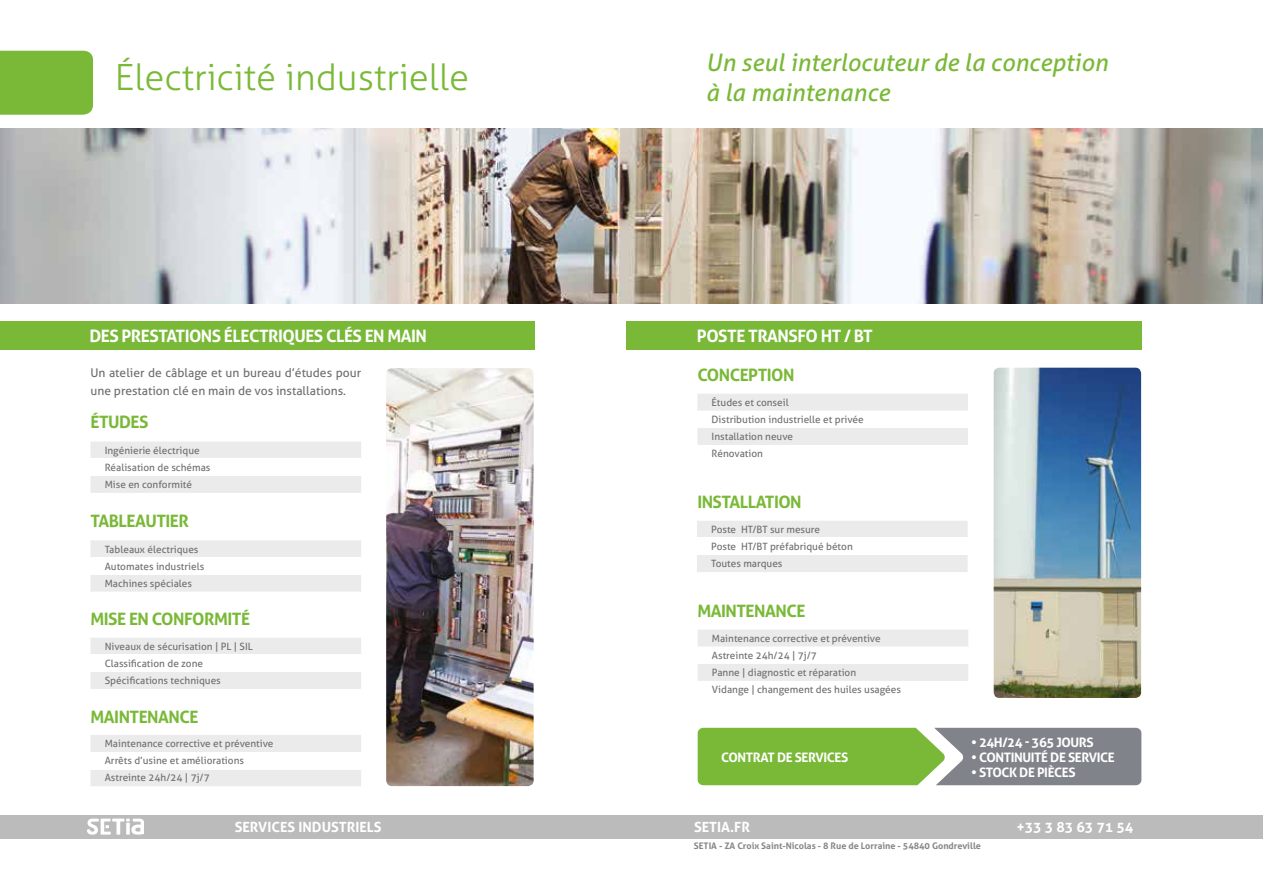
<style>
.page{position:relative;width:1263px;height:893px;background:#fff}
.page>*{position:absolute;margin:0;border:0;box-sizing:border-box;transform-origin:0 0}
.t1{font:300 36.15px "Aller";color:#79b937}
.t2{font:italic 24.15px/30.2px "Aller";color:#79b937}
.t3{font:700 17.1px "Aller";letter-spacing:-.03em;color:#79b937}
.t4{font:700 17.1px "Aller";letter-spacing:-.03em;color:#fff}
.t5{font:700 14.1px "Aller";color:#fff}
.t6{font:700 13.05px "Aller";letter-spacing:-.03em;color:#fff}
.t7{font:12px/18.1px "Aller";color:#706f6f}
.t8{font:10.05px/17.1px "Aller";color:#706f6f}
.t9{font:700 9px "Aller";color:#878787}
</style>
<div class="page">
<div style="left:0;top:51px;width:93px;height:64px;background:#79b937"></div>
<div style="left:0;top:815px;width:1263px;height:23px;background:#bcbbbb"></div>
<svg style="left:87px;top:818px;width:57px;height:17px"></svg>
<img style="left:0;top:129px;width:1263px;height:174px">
<div style="left:0;top:321px;width:534px;height:29px;background:#79b937"></div>
<div style="left:626px;top:321px;width:515px;height:29px;background:#79b937"></div>
<svg style="left:697px;top:394px;width:271px;height:51px"></svg>
<div style="left:90px;top:638px;width:271px;height:51px;background:#ecebec"></div>
<div style="left:90px;top:655px;width:271px;height:17px;background:#fff"></div>
<div style="left:90px;top:735px;width:271px;height:51px;background:#ecebec"></div>
<div style="left:90px;top:752px;width:271px;height:17px;background:#fff"></div>
<div style="left:90px;top:442px;width:271px;height:51px;background:#ecebec"></div>
<div style="left:90px;top:459px;width:271px;height:17px;background:#fff"></div>
<div style="left:90px;top:540px;width:271px;height:52px;background:#ecebec"></div>
<div style="left:90px;top:557px;width:271px;height:17px;background:#fff"></div>
<img style="left:994px;top:368px;width:147px;height:330px">
<img style="left:386px;top:368px;width:148px;height:418px">
<svg style="left:698px;top:728px;width:443px;height:57px;background:#81a462"></svg>
<svg style="left:698px;top:630px;width:270px;height:51px"></svg>
<div style="left:697px;top:521px;width:271px;height:51px;background:#ecebec"></div>
<div style="left:697px;top:538px;width:271px;height:17px;background:#fff"></div>
<h1 class="t1" style="left:115px;top:56px;width:356px">Électricité industrielle</h1>
<h2 class="t2" style="left:706px;top:47px;width:404px">Un seul interlocuteur de la conception à la maintenance</h2>
<h3 class="t4" style="left:89px;top:325px;width:339px">DES PRESTATIONS ÉLECTRIQUES CLÉS EN MAIN</h3>
<h3 class="t4" style="left:697px;top:325px;width:177px">POSTE TRANSFO HT / BT</h3>
<p class="t7" style="left:90px;top:364px;width:272px">Un atelier de câblage et un bureau d’études pour une prestation clé en main de vos installations.</p>
<h3 class="t3" style="left:697px;top:364px;width:99px">CONCEPTION</h3>
<p class="t8" style="left:712px;top:394px;width:154px">Études et conseil<br>Distribution industrielle et privée<br>Installation neuve<br>Rénovation</p>
<h3 class="t3" style="left:90px;top:412px;width:60px">ÉTUDES</h3>
<p class="t8" style="left:105px;top:442px;width:107px">Ingénierie électrique<br>Réalisation de schémas<br>Mise en conformité</p>
<h3 class="t3" style="left:90px;top:510px;width:100px">TABLEAUTIER</h3>
<p class="t8" style="left:105px;top:540px;width:101px">Tableaux électriques<br>Automates industriels<br>Machines spéciales</p>
<h3 class="t3" style="left:697px;top:492px;width:106px">INSTALLATION</h3>
<p class="t8" style="left:711px;top:521px;width:143px">Poste HT/BT sur mesure<br>Poste HT/BT préfabriqué béton<br>Toutes marques</p>
<h3 class="t3" style="left:90px;top:608px;width:161px">MISE EN CONFORMITÉ</h3>
<p class="t8" style="left:105px;top:638px;width:150px">Niveaux de sécurisation | PL | SIL<br>Classification de zone<br>Spécifications techniques</p>
<h3 class="t3" style="left:90px;top:706px;width:110px">MAINTENANCE</h3>
<p class="t8" style="left:105px;top:735px;width:170px">Maintenance corrective et préventive<br>Arrêts d’usine et améliorations<br>Astreinte 24h/24 | 7j/7</p>
<h3 class="t3" style="left:697px;top:601px;width:110px">MAINTENANCE</h3>
<p class="t8" style="left:712px;top:630px;width:191px">Maintenance corrective et préventive Astreinte 24h/24 | 7j/7<br>Panne | diagnostic et réparation<br>Vidange | changement des huiles usagées</p>
<p class="t6" style="left:721px;top:749px;width:129px">CONTRAT DE SERVICES</p>
<p class="t6" style="left:971px;top:734px;width:124px">• 24H/24 - 365 JOURS</p>
<p class="t6" style="left:971px;top:749px;width:145px">• CONTINUITÉ DE SERVICE</p>
<p class="t6" style="left:971px;top:764px;width:106px">• STOCK DE PIÈCES</p>
<h3 class="t5" style="left:235px;top:818px;width:148px">SERVICES INDUSTRIELS</h3>
<h3 class="t5" style="left:694px;top:818px;width:57px">SETIA.FR</h3>
<h3 class="t5" style="left:1016px;top:818px;width:118px">+33 3 83 63 71 54</h3>
<p class="t9" style="left:694px;top:840px;width:289px">SETIA - ZA Croix Saint-Nicolas - 8 Rue de Lorraine - 54840 Gondreville</p>
</div>
